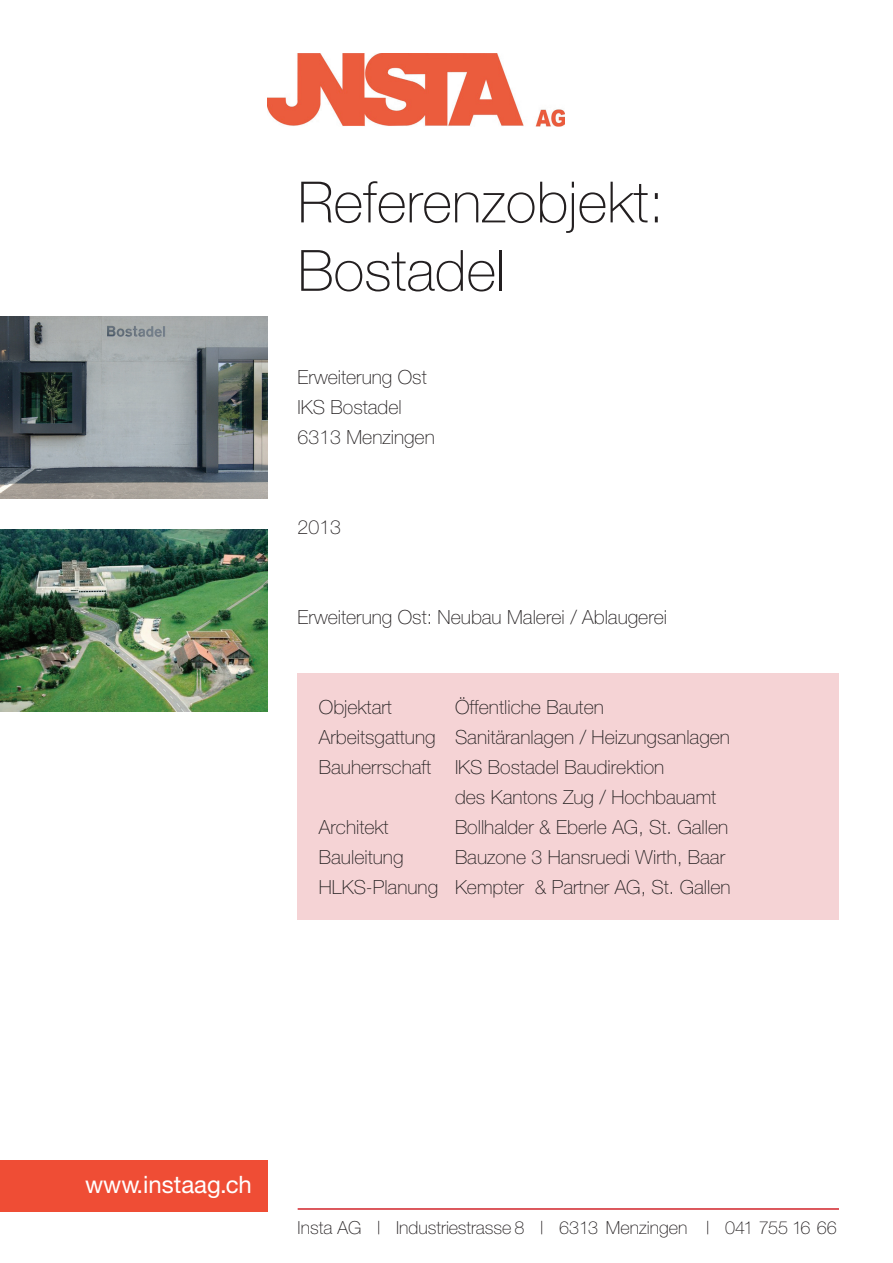
<style>
.page{position:relative;width:893px;height:1263px;background:#fff}
.page>*{position:absolute;margin:0;border:0;box-sizing:border-box;transform-origin:0 0}
.t1{font:100 57px/68.4px "Helvetica Neue East A";color:#231f20}
.t2{font:24px "Helvetica Neue East A";color:#fff}
.t3{font:100 19.5px/30px "Helvetica Neue East A";color:#231f20}
.t4{font:100 18px "Helvetica Neue East A";color:#231f20}
</style>
<div class="page">
<div style="left:298px;top:673px;width:541px;height:247px;background:#f5d3d5"></div>
<img style="left:267px;top:53px;width:297px;height:74px">
<img style="left:0;top:317px;width:267px;height:182px">
<img style="left:0;top:529px;width:267px;height:182px">
<hr style="left:298px;top:1208px;width:541px;height:2px;background:#d1232a">
<div style="left:0;top:1160px;width:267px;height:51px;background:#ef4d35"></div>
<h1 class="t1" style="left:298px;top:170px;width:368px">Referenzobjekt:<br>Bostadel</h1>
<p class="t3" style="left:298px;top:363px;width:139px">Erweiterung Ost<br>IKS Bostadel<br>6313 Menzingen</p>
<p class="t3" style="left:298px;top:513px;width:45px">2013</p>
<p class="t3" style="left:298px;top:603px;width:371px">Erweiterung Ost: Neubau Malerei / Ablaugerei</p>
<p class="t3" style="left:319px;top:693px;width:74px">Objektart</p>
<p class="t3" style="left:455px;top:693px;width:150px">Öffentliche Bauten</p>
<p class="t3" style="left:319px;top:723px;width:413px">Arbeitsgattung Sanitäranlagen / Heizungsanlagen</p>
<p class="t3" style="left:319px;top:753px;width:347px">Bauherrschaft IKS Bostadel Baudirektion</p>
<p class="t3" style="left:455px;top:783px;width:263px">des Kantons Zug / Hochbauamt</p>
<p class="t3" style="left:319px;top:813px;width:71px">Architekt</p>
<p class="t3" style="left:455px;top:813px;width:275px">Bollhalder &amp; Eberle AG, St. Gallen</p>
<p class="t3" style="left:319px;top:843px;width:86px">Bauleitung</p>
<p class="t3" style="left:319px;top:843px;width:413px;text-align:right">Bauzone 3 Hansruedi Wirth, Baar<br>HLKS-Planung Kempter &amp; Partner AG, St. Gallen</p>
<p class="t2" style="left:85px;top:1170px;width:168px">www.instaag.ch</p>
<p class="t4" style="left:298px;top:1217px;width:540px">Insta AG | Industriestrasse 8 | 6313 Menzingen | 041 755 16 66</p>
</div>
